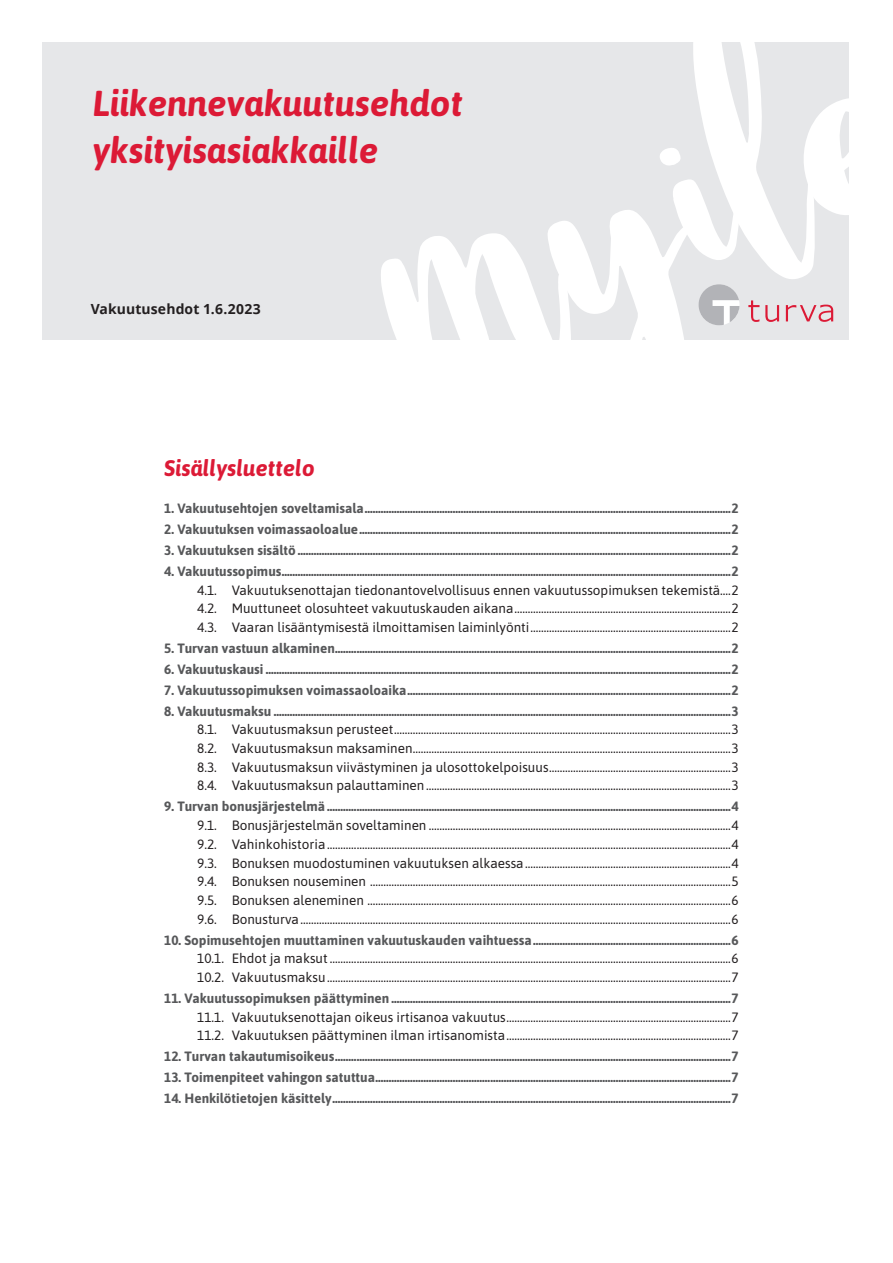
<style>
.page{position:relative;width:893px;height:1263px;background:#fff}
.page>*{position:absolute;margin:0;border:0;box-sizing:border-box;transform-origin:0 0}
._0_Kansi_Otsikko{font:italic 700 36px "Asap";color:#dc1a36}
._1_Pääotsikko_ilman{font:italic 700 22.5px "Asap";color:#dc1a36}
._0_Takakansi_Väliots{font:700 13.95px "Open Sans";letter-spacing:.01em;color:#231f20}
.t1{font:13.5px "Asap";color:#231f20}
.t2{font:700 13.5px "Asap";color:#57585a}
</style>
<div class="page">
<div style="left:43px;top:43px;width:806px;height:297px;background:#e6e7e9"></div>
<svg style="left:381px;top:42px;width:468px;height:298px"></svg>
<p class="_0_Kansi_Otsikko" style="left:93px;top:82px;width:372px">Liikennevakuutusehdot</p>
<p class="_0_Kansi_Otsikko" style="left:93px;top:130px;width:287px">yksityisasiakkaille</p>
<p class="_0_Takakansi_Väliots" style="left:91px;top:299px;width:172px">Vakuutusehdot 1.6.2023</p>
<p class="_1_Pääotsikko_ilman" style="left:164px;top:455px;width:152px">Sisällysluettelo</p>
<p class="t2" style="left:164px;top:499px;width:576px">1. Vakuutusehtojen soveltamisala.........................................................................................................................................2</p>
<p class="t2" style="left:164px;top:520px;width:576px">2. Vakuutuksen voimassaoloalue...........................................................................................................................................2</p>
<p class="t2" style="left:164px;top:541px;width:576px">3. Vakuutuksen sisältö ..................................................................................................................................................................2</p>
<p class="t2" style="left:164px;top:562px;width:576px">4. Vakuutussopimus........................................................................................................................................................................2</p>
<p class="t1" style="left:197px;top:581px;width:543px">4.1. Vakuutuksenottajan tiedonantovelvollisuus ennen vakuutussopimuksen tekemistä....2</p>
<p class="t1" style="left:197px;top:599px;width:543px">4.2. Muuttuneet olosuhteet vakuutuskauden aikana.................................................................................2</p>
<p class="t1" style="left:197px;top:618px;width:543px">4.3. Vaaran lisääntymisestä ilmoittamisen laiminlyönti...........................................................................2</p>
<p class="t2" style="left:164px;top:639px;width:576px">5. Turvan vastuun alkaminen....................................................................................................................................................2</p>
<p class="t2" style="left:164px;top:659px;width:576px">6. Vakuutuskausi ..............................................................................................................................................................................2</p>
<p class="t2" style="left:164px;top:680px;width:576px">7. Vakuutussopimuksen voimassaoloaika.........................................................................................................................2</p>
<p class="t2" style="left:164px;top:701px;width:576px">8. Vakuutusmaksu ...........................................................................................................................................................................3</p>
<p class="t1" style="left:197px;top:720px;width:543px">8.1. Vakuutusmaksun perusteet..............................................................................................................................3</p>
<p class="t1" style="left:197px;top:739px;width:543px">8.2. Vakuutusmaksun maksaminen.......................................................................................................................3</p>
<p class="t1" style="left:197px;top:758px;width:543px">8.3. Vakuutusmaksun viivästyminen ja ulosottokelpoisuus....................................................................3</p>
<p class="t1" style="left:197px;top:776px;width:543px">8.4. Vakuutusmaksun palauttaminen..................................................................................................................3</p>
<p class="t2" style="left:164px;top:797px;width:576px">9. Turvan bonusjärjestelmä .......................................................................................................................................................4</p>
<p class="t1" style="left:197px;top:816px;width:543px">9.1. Bonusjärjestelmän soveltaminen .................................................................................................................4</p>
<p class="t1" style="left:197px;top:835px;width:543px">9.2. Vahinkohistoria .......................................................................................................................................................4</p>
<p class="t1" style="left:197px;top:853px;width:543px">9.3. Bonuksen muodostuminen vakuutuksen alkaessa.............................................................................4</p>
<p class="t1" style="left:197px;top:872px;width:543px">9.4. Bonuksen nouseminen .......................................................................................................................................5</p>
<p class="t1" style="left:197px;top:891px;width:543px">9.5. Bonuksen aleneminen ........................................................................................................................................6</p>
<p class="t1" style="left:197px;top:909px;width:543px">9.6. Bonusturva.................................................................................................................................................................6</p>
<p class="t2" style="left:164px;top:930px;width:576px">10. Sopimusehtojen muuttaminen vakuutuskauden vaihtuessa..........................................................................6</p>
<p class="t1" style="left:197px;top:949px;width:543px">10.1. Ehdot ja maksut ......................................................................................................................................................6</p>
<p class="t1" style="left:197px;top:968px;width:543px">10.2. Vakuutusmaksu.......................................................................................................................................................7</p>
<p class="t2" style="left:164px;top:988px;width:576px">11. Vakuutussopimuksen päättyminen ...............................................................................................................................7</p>
<p class="t1" style="left:197px;top:1007px;width:543px">11.1. Vakuutuksenottajan oikeus irtisanoa vakuutus....................................................................................7</p>
<p class="t1" style="left:197px;top:1026px;width:543px">11.2. Vakuutuksen päättyminen ilman irtisanomista....................................................................................7</p>
<p class="t2" style="left:164px;top:1047px;width:576px">12. Turvan takautumisoikeus....................................................................................................................................................7</p>
<p class="t2" style="left:164px;top:1068px;width:576px">13. Toimenpiteet vahingon satuttua.....................................................................................................................................7</p>
<p class="t2" style="left:164px;top:1088px;width:576px">14. Henkilötietojen käsittely.....................................................................................................................................................7</p>
</div>
